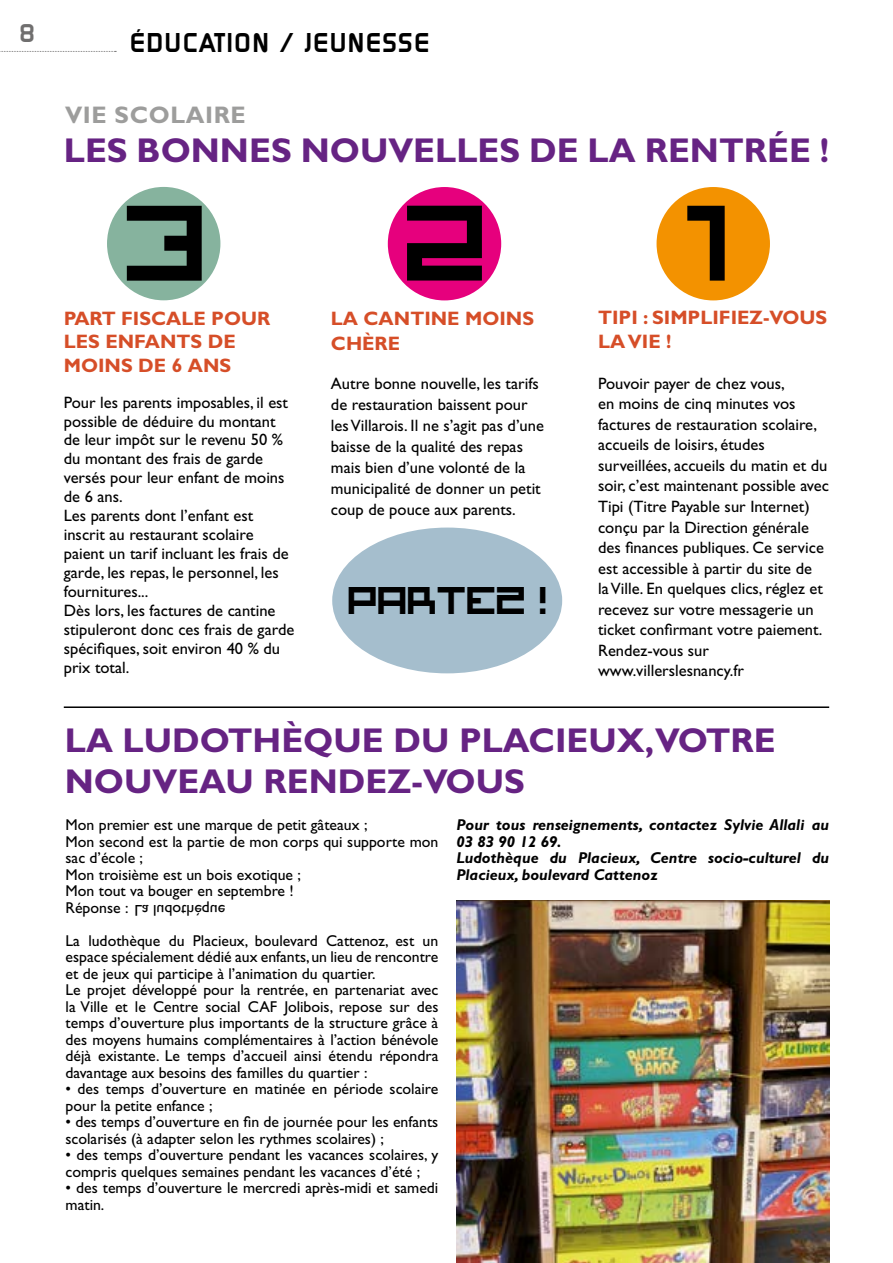
<style>
.page{position:relative;width:893px;height:1263px;background:#fff}
.page>*{position:absolute;margin:0;border:0;box-sizing:border-box;transform-origin:0 0}
.t1{font:75px "Square One";color:#000}
.t2{font:700 34.5px/41.4px "Gill Sans Std";color:#662383}
.t3{font:27px "Newage";letter-spacing:.05em;color:#000}
.t4{font:27px "Square One";color:#000}
.t5{font:25.5px "Newage";color:#706f6f}
.t6{font:700 24px "Gill Sans Std";letter-spacing:.025em;color:#9d9d9c}
.t7{font:700 19.5px/23.5px "Gill Sans Std";color:#d64e28}
.t8{font:16.5px/18.9px "Gill Sans Std";color:#000}
.t9{font:15.75px/16.5px "Gill Sans Std";color:#000}
.t10{font:italic 700 15.75px/16.5px "Gill Sans Std";color:#000}
</style>
<div class="page">
<svg style="left:0;top:51px;width:116px;height:1px"></svg>
<div style="left:107px;top:187px;width:113px;height:113px;background:#86b39e;border-radius:50%"></div>
<div style="left:388px;top:187px;width:113px;height:113px;background:#e6007d;border-radius:50%"></div>
<div style="left:657px;top:187px;width:113px;height:113px;background:#f39200;border-radius:50%"></div>
<div style="left:332px;top:527px;width:230px;height:146px;background:#a5becd;border-radius:50%"></div>
<hr style="left:64px;top:706px;width:765px;height:2px;background:#000">
<img style="left:456px;top:900px;width:373px;height:363px">
<h3 class="t5" style="left:19px;top:19px;width:18px">8</h3>
<h3 class="t3" style="left:130px;top:28px;width:301px">ÉDUCATION / JEUNESSE</h3>
<h3 class="t6" style="left:65px;top:100px;width:182px">VIE SCOLAIRE</h3>
<h2 class="t2" style="left:64px;top:130px;width:767px">LES BONNES NOUVELLES DE LA RENTRÉE !</h2>
<h1 class="t1" style="left:123px;top:205px;width:84px">3</h1>
<h1 class="t1" style="left:403px;top:205px;width:84px">2</h1>
<h1 class="t1" style="left:684px;top:205px;width:46px">1</h1>
<p class="t7" style="left:64px;top:306px;width:208px">PART FISCALE POUR<br>LES ENFANTS DE<br>MOINS DE 6 ANS</p>
<p class="t8" style="left:64px;top:393px;width:232px">Pour les parents imposables, il est possible de déduire du montant de leur impôt sur le revenu 50 % du montant des frais de garde versés pour leur enfant de moins de 6 ans.<br>Les parents dont l’enfant est inscrit au restaurant scolaire paient un tarif incluant les frais de garde, les repas, le personnel, les fournitures...<br>Dès lors, les factures de cantine stipuleront donc ces frais de garde spécifiques, soit environ 40 % du prix total.</p>
<p class="t7" style="left:331px;top:307px;width:205px;line-height:24.6px">LA CANTINE MOINS<br>CHÈRE</p>
<p class="t8" style="left:331px;top:373px;width:215px;line-height:21px">Autre bonne nouvelle, les tarifs de restauration baissent pour les Villarois. Il ne s’agit pas d’une baisse de la qualité des repas mais bien d’une volonté de la municipalité de donner un petit coup de pouce aux parents.</p>
<h3 class="t4" style="left:348px;top:587px;width:201px">PARTEZ !</h3>
<p class="t7" style="left:598px;top:305px;width:231px;line-height:24.2px">TIPI : SIMPLIFIEZ-VOUS<br>LA VIE !</p>
<p class="t8" style="left:598px;top:373px;width:232px;line-height:20.5px">Pouvoir payer de chez vous,<br>en moins de cinq minutes vos factures de restauration scolaire, accueils de loisirs, études surveillées, accueils du matin et du soir, c’est maintenant possible avec<br>Tipi (Titre Payable sur Internet) conçu par la Direction générale des finances publiques. Ce service est accessible à partir du site de<br>la Ville. En quelques clics, réglez et recevez sur votre messagerie un ticket confirmant votre paiement.<br>Rendez-vous sur www.villerslesnancy.fr</p>
<h2 class="t2" style="left:65px;top:719px;width:712px">LA LUDOTHÈQUE DU PLACIEUX,VOTRE<br>NOUVEAU RENDEZ-VOUS</h2>
<p class="t9" style="left:66px;top:816px;width:374px">Mon premier est une marque de petit gâteaux ;<br>Mon second est la partie de mon corps qui supporte mon sac d’école ;<br>Mon troisième est un bois exotique ;<br>Mon tout va bouger en septembre !<br>Réponse :</p>
<p class="t9" style="left:66px;top:932px;width:374px">La ludothèque du Placieux, boulevard Cattenoz, est un espace spécialement dédié aux enfants, un lieu de rencontre et de jeux qui participe à l’animation du quartier.<br>Le projet développé pour la rentrée, en partenariat avec la Ville et le Centre social CAF Jolibois, repose sur des temps d’ouverture plus importants de la structure grâce à des moyens humains complémentaires à l’action bénévole déjà existante. Le temps d’accueil ainsi étendu répondra davantage aux besoins des familles du quartier :</p>
<p class="t9" style="left:66px;top:1081px;width:374px">• des temps d’ouverture en matinée en période scolaire pour la petite enfance ;</p>
<p class="t9" style="left:66px;top:1114px;width:374px">• des temps d’ouverture en fin de journée pour les enfants scolarisés (à adapter selon les rythmes scolaires) ;</p>
<p class="t9" style="left:66px;top:1147px;width:374px">• des temps d’ouverture pendant les vacances scolaires, y compris quelques semaines pendant les vacances d’été ;</p>
<p class="t9" style="left:66px;top:1180px;width:374px">• des temps d’ouverture le mercredi après-midi et samedi matin.</p>
<p class="t10" style="left:456px;top:817px;width:374px">Pour tous renseignements, contactez Sylvie Allali au 03 83 90 12 69.<br>Ludothèque du Placieux, Centre socio-culturel du Placieux, boulevard Cattenoz</p>
</div>
